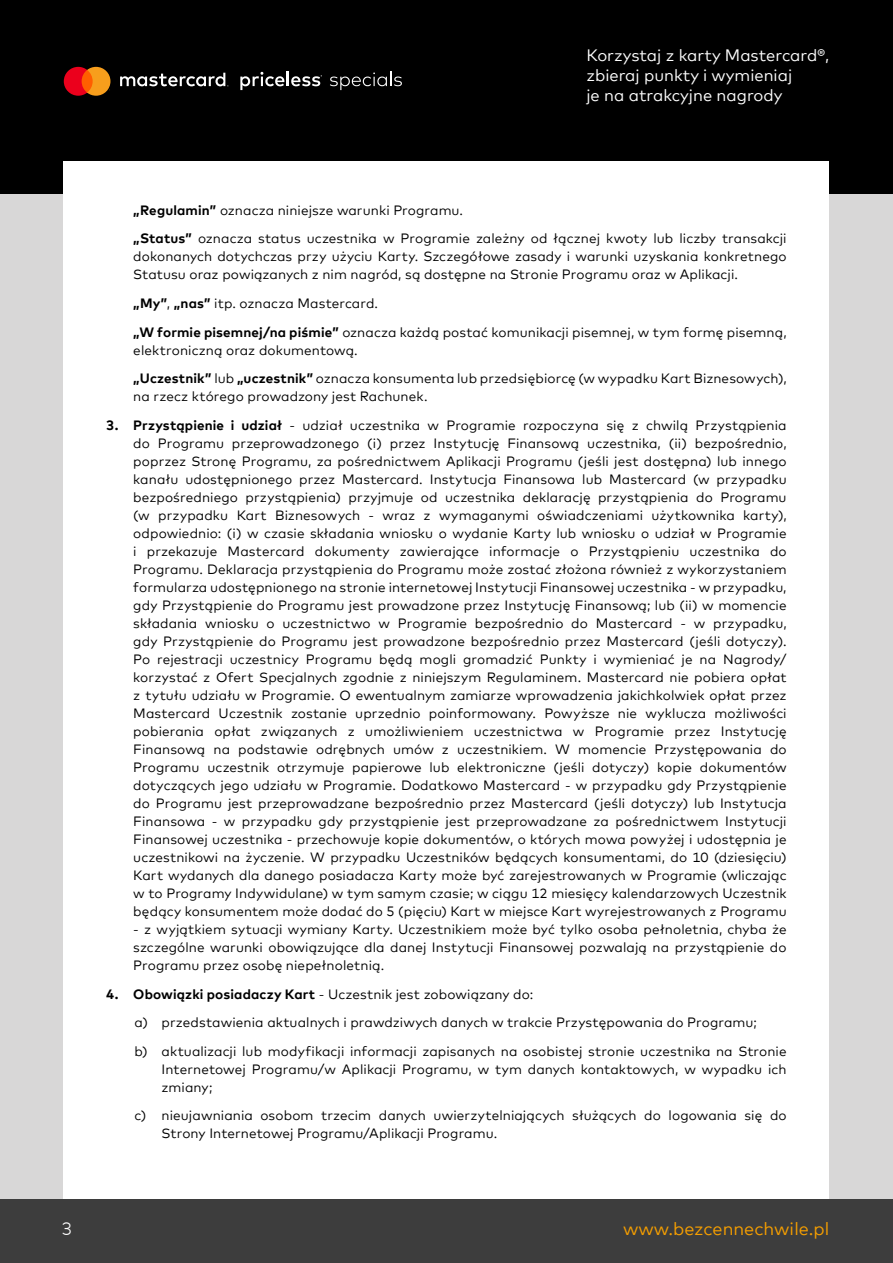
<style>
.page{position:relative;width:893px;height:1263px;background:#fff}
.page>*{position:absolute;margin:0;border:0;box-sizing:border-box;transform-origin:0 0}
.t1{font:18px "Mark Offc For MC";color:#f59e00}
.t2{font:300 18px "Mark Offc For MC";color:#fff}
.t3{font:16.5px/19.8px "Mark Offc For MC";color:#fff}
.t4{font:13.5px/18px "Mark Offc For MC";letter-spacing:.005em;color:#000}
.s1{font-weight:700}
</style>
<div class="page">
<div style="left:0;top:162px;width:893px;height:1037px;background:#d8d7d7"></div>
<div style="left:0;top:0;width:893px;height:193px;background:#000"></div>
<div style="left:64px;top:162px;width:765px;height:1037px;background:#fff"></div>
<div style="left:0;top:1199px;width:893px;height:64px;background:#3d3d3d"></div>
<svg style="left:64px;top:67px;width:46px;height:29px"></svg>
<svg style="left:120px;top:73px;width:108px;height:13px"></svg>
<svg style="left:240px;top:72px;width:82px;height:18px"></svg>
<svg style="left:330px;top:72px;width:72px;height:18px"></svg>
<p class="t3" style="left:586px;top:44px;width:244px">Korzystaj z karty Mastercard®, zbieraj punkty i wymieniaj<br>je na atrakcyjne nagrody</p>
<p class="t4" style="left:133px;top:195px;width:655px;line-height:28.7px"><span class="s1">„Regulamin”</span> oznacza niniejsze warunki Programu.<br><span class="s1">„Status”</span> oznacza status uczestnika w Programie zależny od łącznej kwoty lub liczby transakcji</p>
<p class="t4" style="left:133px;top:247px;width:655px">dokonanych dotychczas przy użyciu Karty. Szczegółowe zasady i warunki uzyskania konkretnego<br>Statusu oraz powiązanych z nim nagród, są dostępne na Stronie Programu oraz w Aplikacji.</p>
<p class="t4" style="left:133px;top:288px;width:655px;line-height:28.7px"><span class="s1">„My”</span>, <span class="s1">„nas”</span> itp. oznacza Mastercard.<br><span class="s1">„W formie pisemnej/na piśmie”</span> oznacza każdą postać komunikacji pisemnej, w tym formę pisemną,</p>
<p class="t4" style="left:133px;top:334px;width:655px;line-height:28.7px">elektroniczną oraz dokumentową.<br><span class="s1">„Uczestnik”</span> lub <span class="s1">„uczestnik”</span> oznacza konsumenta lub przedsiębiorcę (w wypadku Kart Biznesowych),</p>
<p class="t4" style="left:133px;top:386px;width:296px">na rzecz którego prowadzony jest Rachunek.</p>
<p class="t4" style="left:133px;top:415px;width:655px;text-align:justify;text-indent:-27px"><span class="s1">3. Przystąpienie i udział</span> - udział uczestnika w Programie rozpoczyna się z chwilą Przystąpienia do Programu przeprowadzonego (i) przez Instytucję Finansową uczestnika, (ii) bezpośrednio, poprzez Stronę Programu, za pośrednictwem Aplikacji Programu (jeśli jest dostępna) lub innego kanału udostępnionego przez Mastercard. Instytucja Finansowa lub Mastercard (w przypadku bezpośredniego przystąpienia) przyjmuje od uczestnika deklarację przystąpienia do Programu (w przypadku Kart Biznesowych - wraz z wymaganymi oświadczeniami użytkownika karty), odpowiednio: (i) w czasie składania wniosku o wydanie Karty lub wniosku o udział w Programie i przekazuje Mastercard dokumenty zawierające informacje o Przystąpieniu uczestnika do Programu. Deklaracja przystąpienia do Programu może zostać złożona również z wykorzystaniem formularza udostępnionego na stronie internetowej Instytucji Finansowej uczestnika - w przypadku, gdy Przystąpienie do Programu jest prowadzone przez Instytucję Finansową; lub (ii) w momencie składania wniosku o uczestnictwo w Programie bezpośrednio do Mastercard - w przypadku, gdy Przystąpienie do Programu jest prowadzone bezpośrednio przez Mastercard (jeśli dotyczy).<br>Po rejestracji uczestnicy Programu będą mogli gromadzić Punkty i wymieniać je na Nagrody/ korzystać z Ofert Specjalnych zgodnie z niniejszym Regulaminem. Mastercard nie pobiera opłat z tytułu udziału w Programie. O ewentualnym zamiarze wprowadzenia jakichkolwiek opłat przez Mastercard Uczestnik zostanie uprzednio poinformowany. Powyższe nie wyklucza możliwości pobierania opłat związanych z umożliwieniem uczestnictwa w Programie przez Instytucję Finansową na podstawie odrębnych umów z uczestnikiem. W momencie Przystępowania do Programu uczestnik otrzymuje papierowe lub elektroniczne (jeśli dotyczy) kopie dokumentów dotyczących jego udziału w Programie. Dodatkowo Mastercard - w przypadku gdy Przystąpienie do Programu jest przeprowadzane bezpośrednio przez Mastercard (jeśli dotyczy) lub Instytucja Finansowa - w przypadku gdy przystąpienie jest przeprowadzane za pośrednictwem Instytucji Finansowej uczestnika - przechowuje kopie dokumentów, o których mowa powyżej i udostępnia je uczestnikowi na życzenie. W przypadku Uczestników będących konsumentami, do 10 (dziesięciu)<br>Kart wydanych dla danego posiadacza Karty może być zarejestrowanych w Programie (wliczając w to Programy Indywidulane) w tym samym czasie; w ciągu 12 miesięcy kalendarzowych Uczestnik będący konsumentem może dodać do 5 (pięciu) Kart w miejsce Kart wyrejestrowanych z Programu</p>
<p class="t4" style="left:133px;top:919px;width:655px;text-align:justify">- z wyjątkiem sytuacji wymiany Karty. Uczestnikiem może być tylko osoba pełnoletnia, chyba że szczególne warunki obowiązujące dla danej Instytucji Finansowej pozwalają na przystąpienie do Programu przez osobę niepełnoletnią.</p>
<p class="t4" style="left:135px;top:978px;width:654px;line-height:28.7px;text-indent:-28px"><span class="s1">4. Obowiązki posiadaczy Kart</span> - Uczestnik jest zobowiązany do:<br>a) przedstawienia aktualnych i prawdziwych danych w trakcie Przystępowania do Programu;<br>b) aktualizacji lub modyfikacji informacji zapisanych na osobistej stronie uczestnika na Stronie</p>
<p class="t4" style="left:162px;top:1059px;width:627px">Internetowej Programu/w Aplikacji Programu, w tym danych kontaktowych, w wypadku ich zmiany;</p>
<p class="t4" style="left:162px;top:1105px;width:627px;text-indent:-27px">c) nieujawniania osobom trzecim danych uwierzytelniających służących do logowania się do<br>Strony Internetowej Programu/Aplikacji Programu.</p>
<h1 class="t2" style="left:62px;top:1215px;width:12px">3</h1>
<h1 class="t1" style="left:623px;top:1215px;width:208px">www.bezcennechwile.pl</h1>
</div>
